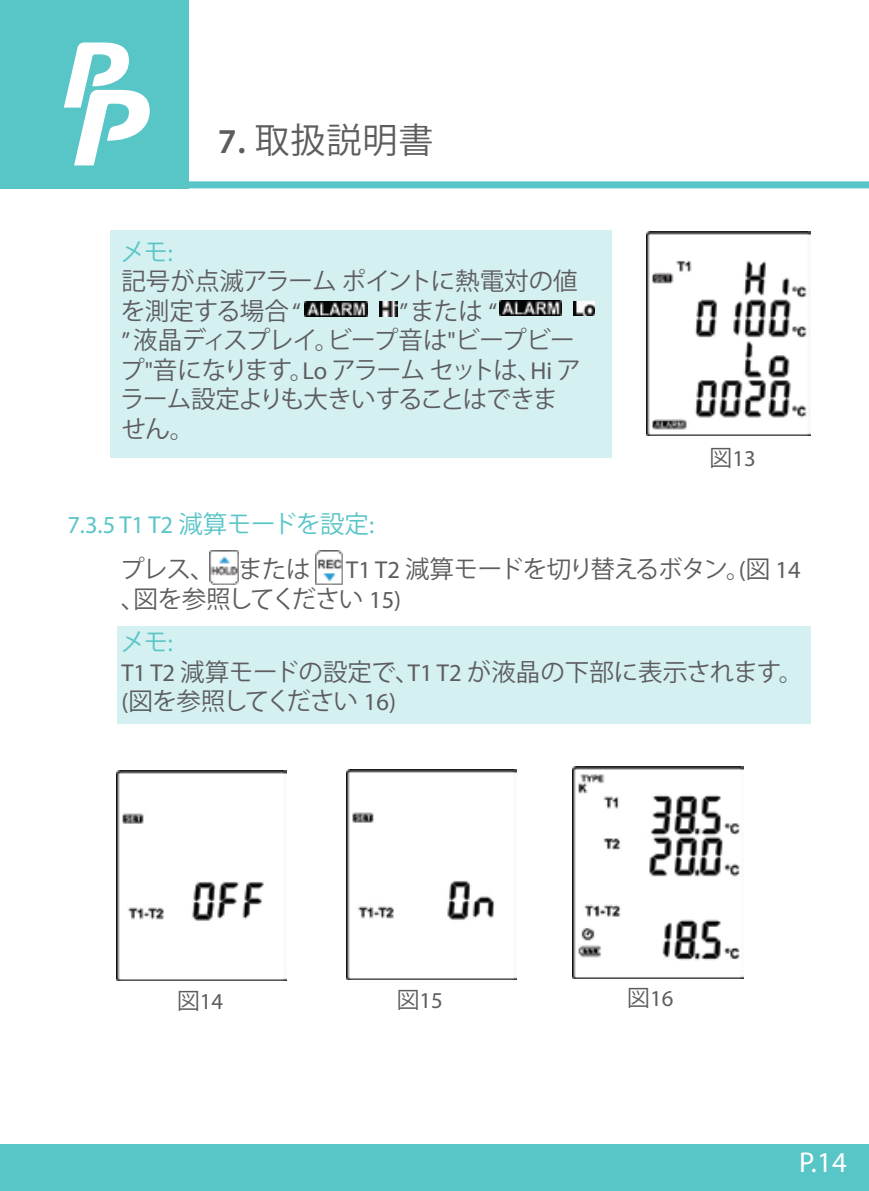
<style>
.page{position:relative;width:869px;height:1191px;background:#fff}
.page>*{position:absolute;margin:0;border:0;box-sizing:border-box;transform-origin:0 0}
.t1{font:35px "Koz Go Pr 6 N";letter-spacing:.025em;color:#5d5d60}
.t2{font:28.7px "Myriad Pro";color:#fff}
.t3{font:24.5px/29.4px "Koz Go Pr 6 N";letter-spacing:-.03em;color:#5d5d60}
.t4{font:24.5px/29.4px "Koz Go Pr 6 N";letter-spacing:-.05em;color:#5d5d60}
.t5{font:24.5px/29.4px "Koz Go Pr 6 N";letter-spacing:-.01em;color:#5d5d60}
.t6{font:24.5px "Myriad Pro";color:#59c5c7}
.t7{font:22.75px "Myriad Pro";color:#5d5d60}
.s1{font-family:"Myriad Pro";font-weight:600}
.s2{color:#59c5c7}
.s3{font-family:"Myriad Pro";color:#59c5c7}
.s4{font-family:"Myriad Pro"}
.s5{font-family:"Koz Go Pr 6 N"}
</style>
<div class="page">
<div style="left:117px;top:626px;width:693px;height:98px;background:#d5f0f1"></div>
<div style="left:0;top:0;width:189px;height:188px;background:#58c5c7"></div>
<svg style="left:64px;top:42px;width:86px;height:123px"></svg>
<div style="left:189px;top:181px;width:679px;height:7px;background:#58c5c7"></div>
<div style="left:0;top:1144px;width:868px;height:47px;background:#58c5c7"></div>
<div style="left:110px;top:230px;width:501px;height:228px;background:#d5f0f1"></div>
<img style="left:304px;top:301px;width:64px;height:15px">
<img style="left:379px;top:301px;width:18px;height:15px">
<img style="left:499px;top:300px;width:62px;height:15px">
<img style="left:573px;top:301px;width:21px;height:14px">
<img style="left:646px;top:231px;width:164px;height:204px">
<img style="left:209px;top:550px;width:29px;height:34px">
<img style="left:315px;top:550px;width:27px;height:34px">
<img style="left:117px;top:770px;width:169px;height:210px">
<img style="left:346px;top:769px;width:170px;height:210px">
<img style="left:572px;top:767px;width:171px;height:211px">
<h1 class="t1" style="left:218px;top:120px;width:217px"><span class="s1">7.</span> 取扱説明書</h1>
<p class="t5" style="left:120px;top:238px;width:458px"><span class="s2">メモ</span><span class="s3">:<br></span>記号が点滅アラームポイントに熱電対の値を測定する場合 <span class="s4">“</span></p>
<p class="t3" style="left:120px;top:297px;width:462px;text-indent:279px"><span class="s4">”</span> または <span class="s4">“<br>”</span> 液晶ディスプレイ。ビープ音は<span class="s4">"</span>ビープビープ<span class="s4">"</span>音になります。<span class="s4">Lo</span> アラームセットは、<span class="s4">Hi</span> アラーム設定よりも大きいすることはできません。</p>
<p class="t7" style="left:709px;top:444px;width:48px"><span class="s5">図</span>13</p>
<p class="t6" style="left:67px;top:509px;width:308px">7.3.5 T1 T2 <span class="s5">減算モードを設定</span>:</p>
<p class="t3" style="left:120px;top:555px;width:192px">プレス、 または</p>
<p class="t4" style="left:121px;top:555px;width:681px;text-indent:225px"><span class="s4">T1 T2</span> 減算モードを切り替えるボタン。<span class="s4">(</span>図 <span class="s4">14</span>、図を参照してください <span class="s4">15)</span></p>
<p class="t3" style="left:120px;top:628px;width:684px"><span class="s2">メモ</span><span class="s3">:<br></span><span class="s4">T1 T2</span> 減算モードの設定で、<span class="s4">T1 T2</span> が液晶の下部に表示されます。<span class="s4">(</span>図を参照してください <span class="s4">16)</span></p>
<p class="t7" style="left:177px;top:987px;width:48px"><span class="s5">図</span>14</p>
<p class="t7" style="left:396px;top:986px;width:48px"><span class="s5">図</span>15</p>
<p class="t7" style="left:627px;top:984px;width:48px"><span class="s5">図</span>16</p>
<p class="t2" style="left:798px;top:1145px;width:49px">P.14</p>
</div>
